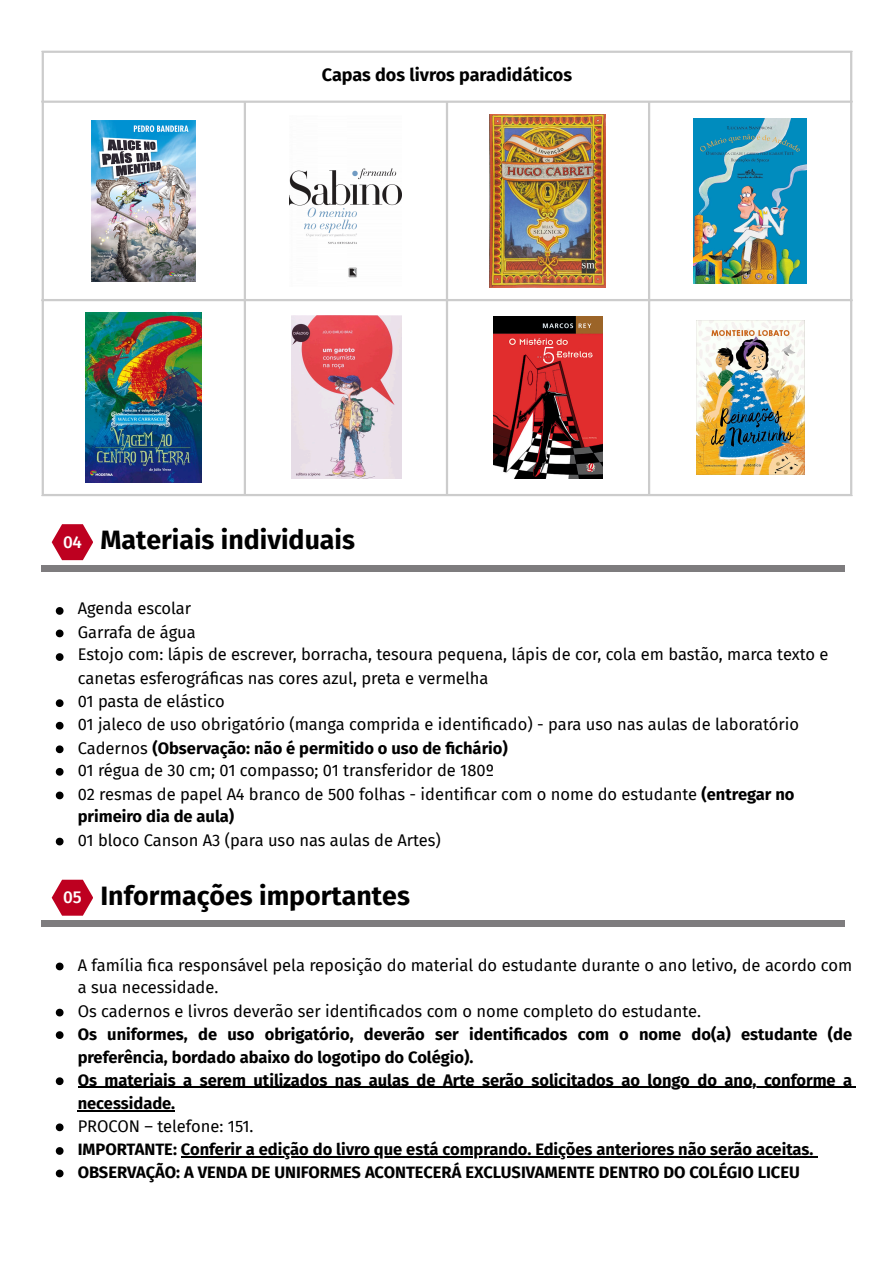
<style>
.page{position:relative;width:894px;height:1263px;background:#fff}
.page>*{position:absolute;margin:0;border:0;box-sizing:border-box;transform-origin:0 0}
.t1{font:700 26.7px "Fira Sans";color:#000}
.t2{font:700 18px "Fira Sans";color:#000}
.t3{font:500 17.1px "Fira Sans";color:#fff}
.t4{font:16.5px/22.5px "Fira Sans";color:#000}
.t5{font:700 16.5px/23.7px "Fira Sans";color:#000}
.s1{font-weight:400}
.s2{font-weight:700}
</style>
<div class="page">
<img style="left:91px;top:121px;width:105px;height:161px">
<img style="left:290px;top:168px;width:111px;height:110px">
<img style="left:489px;top:114px;width:116px;height:173px">
<img style="left:693px;top:119px;width:113px;height:165px">
<img style="left:86px;top:312px;width:115px;height:170px">
<img style="left:291px;top:316px;width:110px;height:163px">
<img style="left:493px;top:317px;width:109px;height:162px">
<img style="left:696px;top:320px;width:108px;height:154px">
<hr style="left:42px;top:53px;width:2px;height:441px;background:#ccc">
<hr style="left:244px;top:103px;width:2px;height:391px;background:#ccc">
<hr style="left:446px;top:103px;width:2px;height:391px;background:#ccc">
<hr style="left:647px;top:103px;width:3px;height:391px;background:#ccc">
<hr style="left:849px;top:53px;width:3px;height:441px;background:#ccc">
<hr style="left:42px;top:51px;width:810px;height:2px;background:#ccc">
<hr style="left:42px;top:101px;width:810px;height:2px;background:#ccc">
<hr style="left:42px;top:299px;width:810px;height:2px;background:#ccc">
<hr style="left:42px;top:494px;width:810px;height:2px;background:#ccc">
<svg style="left:52px;top:524px;width:41px;height:36px"></svg>
<div style="left:42px;top:565px;width:803px;height:7px;background:#7e7c7e"></div>
<svg style="left:56px;top:607px;width:7px;height:8px"></svg>
<svg style="left:56px;top:630px;width:7px;height:7px"></svg>
<svg style="left:56px;top:653px;width:7px;height:8px"></svg>
<svg style="left:56px;top:699px;width:7px;height:8px"></svg>
<svg style="left:56px;top:722px;width:7px;height:7px"></svg>
<svg style="left:56px;top:745px;width:7px;height:8px"></svg>
<svg style="left:56px;top:768px;width:7px;height:8px"></svg>
<svg style="left:56px;top:792px;width:7px;height:7px"></svg>
<svg style="left:56px;top:838px;width:7px;height:7px"></svg>
<svg style="left:52px;top:880px;width:41px;height:36px"></svg>
<div style="left:42px;top:920px;width:803px;height:7px;background:#7e7c7e"></div>
<svg style="left:56px;top:963px;width:7px;height:7px"></svg>
<svg style="left:56px;top:1009px;width:7px;height:7px"></svg>
<svg style="left:56px;top:1031px;width:7px;height:8px"></svg>
<svg style="left:56px;top:1077px;width:7px;height:8px"></svg>
<hr style="left:78px;top:1087px;width:774px;height:1px;background:#000">
<hr style="left:78px;top:1110px;width:97px;height:2px;background:#000">
<svg style="left:56px;top:1123px;width:7px;height:8px"></svg>
<svg style="left:56px;top:1147px;width:7px;height:8px"></svg>
<hr style="left:181px;top:1157px;width:636px;height:1px;background:#000">
<svg style="left:56px;top:1170px;width:7px;height:7px"></svg>
<p class="t2" style="left:322px;top:64px;width:251px">Capas dos livros paradidáticos</p>
<p class="t3" style="left:63px;top:532px;width:20px">04</p>
<p class="t1" style="left:100px;top:524px;width:256px">Materiais individuais</p>
<p class="t4" style="left:78px;top:597px;width:115px">Agenda escolar</p>
<p class="t4" style="left:78px;top:621px;width:119px">Garrafa de água</p>
<p class="t4" style="left:78px;top:643px;width:752px;line-height:23.7px">Estojo com: lápis de escrever, borracha, tesoura pequena, lápis de cor, cola em bastão, marca texto e canetas esferográfi cas nas cores azul, preta e vermelha</p>
<p class="t4" style="left:78px;top:690px;width:148px">01 pasta de elástico</p>
<p class="t4" style="left:78px;top:713px;width:722px">01 jaleco de uso obrigatório (manga comprida e identificado) - para uso nas aulas de laboratório</p>
<p class="t5" style="left:78px;top:736px;width:431px"><span class="s1">Cadernos</span> (Observação: não é permitido o uso de fichário)</p>
<p class="t4" style="left:78px;top:759px;width:417px">01 régua de 30 cm; 01 compasso; 01 transferidor de 180º</p>
<p class="t4" style="left:78px;top:783px;width:718px">02 resmas de papel A4 branco de 500 folhas - identificar com o nome do estudante <span class="s2">(entregar no primeiro dia de aula)</span></p>
<p class="t4" style="left:78px;top:829px;width:364px">01 bloco Canson A3 (para uso nas aulas de Artes)</p>
<p class="t3" style="left:63px;top:887px;width:20px">05</p>
<p class="t1" style="left:100px;top:880px;width:311px">Informações importantes</p>
<p class="t4" style="left:78px;top:954px;width:775px">A família fica responsável pela reposição do material do estudante durante o ano letivo, de acordo com a sua necessidade.</p>
<p class="t4" style="left:78px;top:1000px;width:624px">Os cadernos e livros deverão ser identificados com o nome completo do estudante.</p>
<p class="t5" style="left:78px;top:1022px;width:775px">Os uniformes, de uso obrigatório, deverão ser identificados com o nome do(a) estudante (de preferência, bordado abaixo do logotipo do Colégio).</p>
<p class="t5" style="left:78px;top:1068px;width:775px">Os materiais a serem utilizados nas aulas de Arte serão solicitados ao longo do ano, conforme a necessidade.</p>
<p class="t4" style="left:78px;top:1115px;width:177px">PROCON – telefone: 151.</p>
<p class="t5" style="left:78px;top:1138px;width:737px">IMPORTANTE: Conferir a edição do livro que está comprando. Edições anteriores não serão aceitas.</p>
<p class="t5" style="left:78px;top:1160px;width:723px">OBSERVAÇÃO: A VENDA DE UNIFORMES ACONTECERÁ EXCLUSIVAMENTE DENTRO DO COLÉGIO LICEU</p>
</div>
